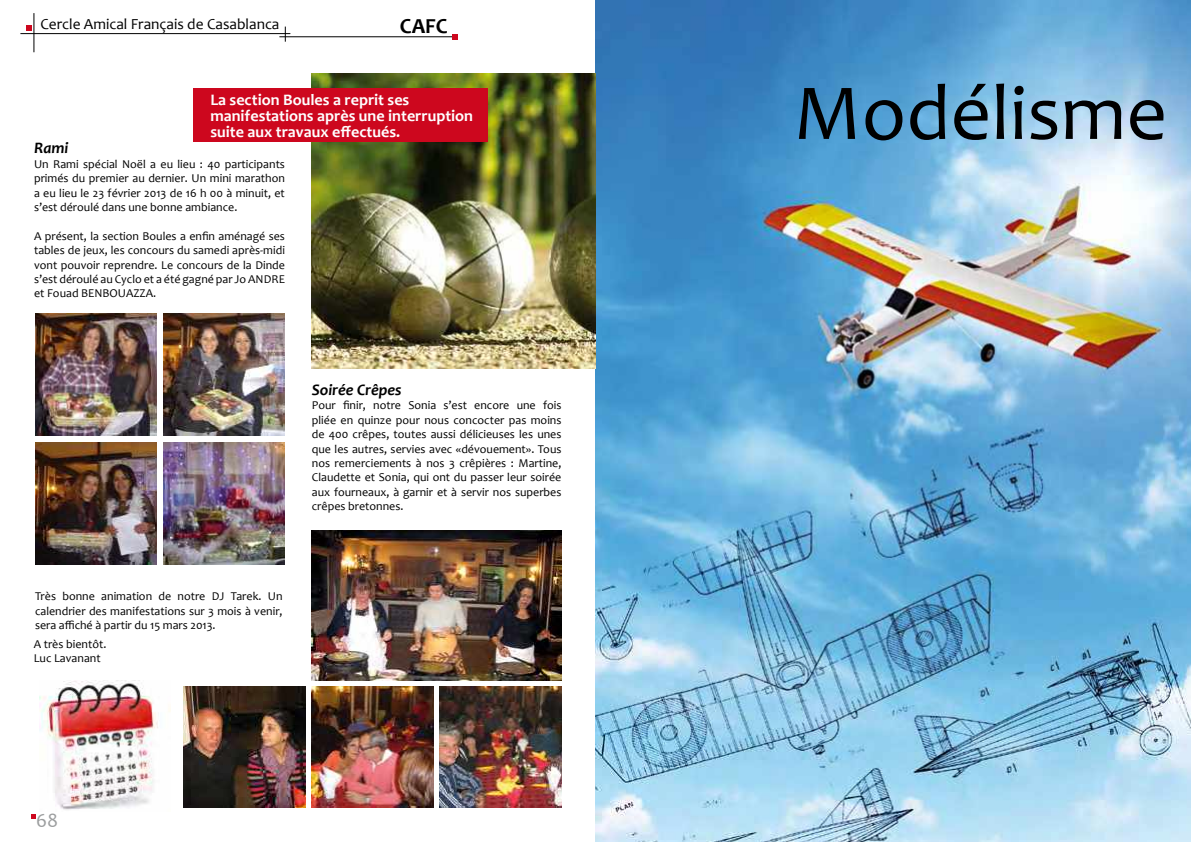
<style>
.page{position:relative;width:1191px;height:842px;background:#fff}
.page>*{position:absolute;margin:0;border:0;box-sizing:border-box;transform-origin:0 0}
.t1{font:80px "Candara";color:#000}
.t2{font:700 21.5px "Candara";color:#000}
.t3{font:20px "Candara";color:#9c9e9f}
.t4{font:700 16.1px/15.7px "Candara";color:#fff}
.t5{font:italic 700 16px "Candara";color:#000}
.t6{font:15.4px "Candara";color:#000}
.t7{font:12px/14.4px "Candara";color:#000;text-align:justify}
</style>
<div class="page">
<svg style="left:31px;top:814px;width:5px;height:5px"></svg>
<hr style="left:20px;top:33px;width:270px;height:1px;background:#000">
<hr style="left:34px;top:13px;width:1px;height:39px;background:#000">
<svg style="left:26px;top:25px;width:6px;height:6px"></svg>
<hr style="left:279px;top:36px;width:176px;height:1px;background:#000">
<svg style="left:285px;top:27px;width:1px;height:15px"></svg>
<svg style="left:452px;top:34px;width:6px;height:6px"></svg>
<img style="left:595px;top:0;width:596px;height:842px">
<img style="left:312px;top:74px;width:283px;height:294px">
<div style="left:193px;top:88px;width:295px;height:54px;background:#cd071e"></div>
<img style="left:35px;top:313px;width:122px;height:122px">
<img style="left:312px;top:530px;width:249px;height:151px">
<img style="left:35px;top:442px;width:122px;height:122px">
<img style="left:312px;top:686px;width:122px;height:122px">
<img style="left:163px;top:313px;width:122px;height:122px">
<img style="left:184px;top:686px;width:122px;height:122px">
<img style="left:40px;top:681px;width:130px;height:129px">
<img style="left:163px;top:442px;width:122px;height:122px">
<img style="left:440px;top:686px;width:122px;height:122px">
<p class="t6" style="left:40px;top:15px;width:241px">Cercle Amical Français de Casablanca</p>
<h2 class="t2" style="left:400px;top:13px;width:49px">CAFC</h2>
<h3 class="t4" style="left:210px;top:92px;width:264px">La section Boules a reprit ses manifestations après une interruption suite aux travaux effectués.</h3>
<h3 class="t5" style="left:34px;top:138px;width:36px">Rami</h3>
<p class="t7" style="left:34px;top:157px;width:252px">Un Rami spécial Noël a eu lieu : 40 participants primés du premier au dernier. Un mini marathon a eu lieu le 23 février 2013 de 16 h 00 à minuit, et s’est déroulé dans une bonne ambiance.</p>
<p class="t7" style="left:34px;top:229px;width:252px">A présent, la section Boules a enfin aménagé ses tables de jeux, les concours du samedi après-midi vont pouvoir reprendre. Le concours de la Dinde s’est déroulé au Cyclo et a été gagné par Jo ANDRE et Fouad BENBOUAZZA.</p>
<h3 class="t5" style="left:312px;top:380px;width:91px">Soirée Crêpes</h3>
<p class="t7" style="left:312px;top:398px;width:251px">Pour finir, notre Sonia s’est encore une fois pliée en quinze pour nous concocter pas moins de 400 crêpes, toutes aussi délicieuses les unes que les autres, servies avec «dévouement». Tous nos remerciements à nos 3 crêpières : Martine, Claudette et Sonia, qui ont du passer leur soirée aux fourneaux, à garnir et à servir nos superbes crêpes bretonnes.</p>
<p class="t7" style="left:35px;top:589px;width:249px">Très bonne animation de notre DJ Tarek. Un calendrier des manifestations sur 3 mois à venir, sera affiché à partir du 15 mars 2013.</p>
<p class="t7" style="left:34px;top:637px;width:74px">A très bientôt.<br>Luc Lavanant</p>
<h3 class="t3" style="left:36px;top:808px;width:24px">68</h3>
<h1 class="t1" style="left:793px;top:63px;width:375px">Modélisme</h1>
</div>
